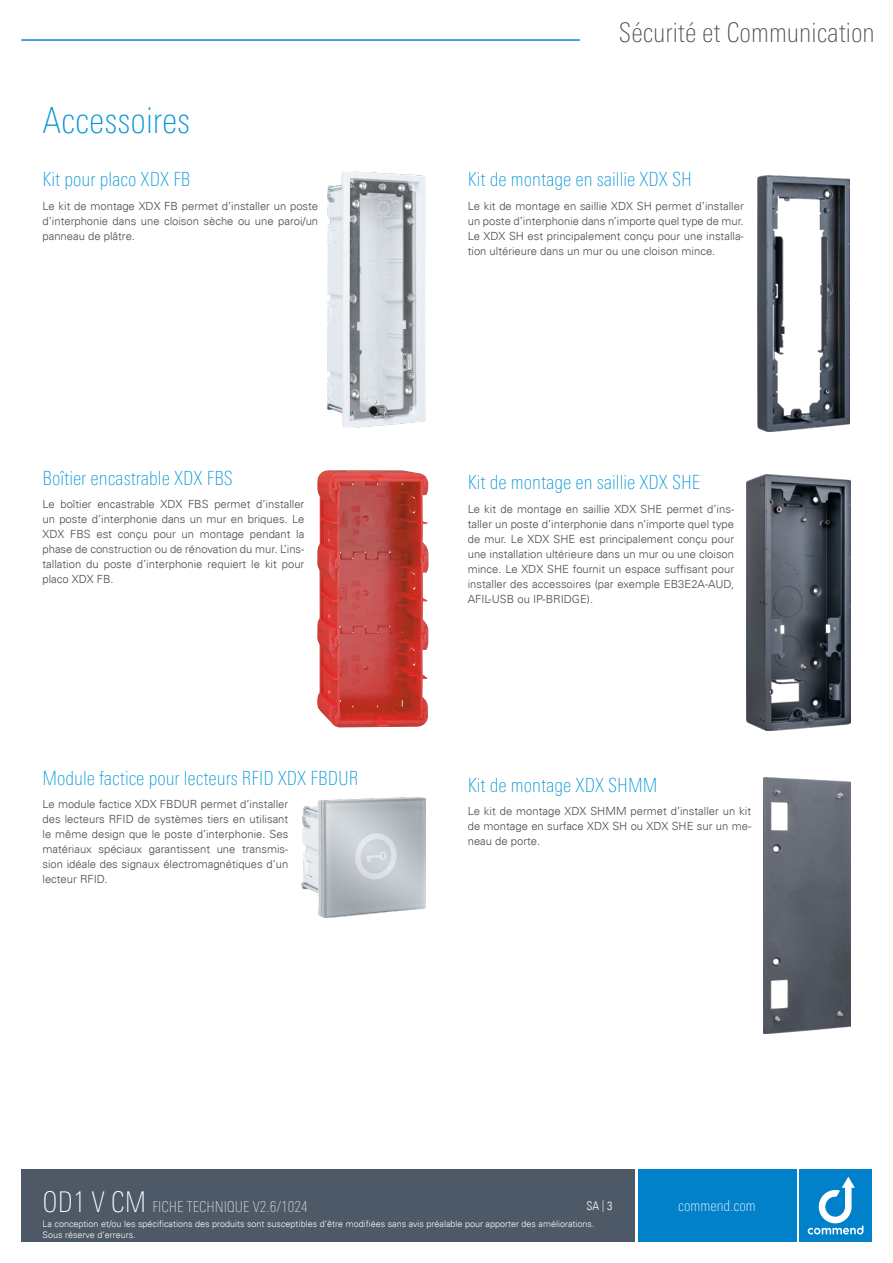
<style>
.page{position:relative;width:893px;height:1263px;background:#fff}
.page>*{position:absolute;margin:0;border:0;box-sizing:border-box;transform-origin:0 0}
.t1{font:100 condensed 36px "Univers Next Pro";color:#0095d6}
.t2{font:100 condensed 27px "Univers Next Pro";color:#4a4a49}
.t3{font:100 condensed 19.5px "Univers Next Pro";color:#0095d6}
.t4{font:100 condensed 15px "Univers Next Pro";color:#e0e4e7}
.t5{font:100 condensed 15px "Univers Next Pro";color:#fff}
.t6{font:12px "Univers Com 47 Light Cond";color:#fff}
.t7{font:300 11.25px/15px "Univers Com 45";color:#4a4a49;text-align:justify}
.t8{font:300 9px/10.8px "Univers Com 45";color:#fff}
.s1{font-size:28.5px;color:#fff}
.s2{color:#e0e4e7}
</style>
<div class="page">
<img style="left:758px;top:176px;width:91px;height:256px">
<img style="left:747px;top:474px;width:104px;height:257px">
<img style="left:764px;top:777px;width:87px;height:257px">
<img style="left:317px;top:470px;width:112px;height:257px">
<img style="left:327px;top:172px;width:99px;height:256px">
<img style="left:301px;top:798px;width:124px;height:119px">
<hr style="left:21px;top:39px;width:559px;height:2px;background:#0086ce">
<div style="left:799px;top:1169px;width:73px;height:73px;background:#0081c9"></div>
<div style="left:638px;top:1169px;width:158px;height:73px;background:#0081c9"></div>
<svg style="left:808px;top:1177px;width:55px;height:57px"></svg>
<div style="left:21px;top:1169px;width:614px;height:73px;background:#4d5966"></div>
<h1 class="t1" style="left:43px;top:100px;width:149px">Accessoires</h1>
<h3 class="t3" style="left:43px;top:168px;width:150px">Kit pour placo XDX FB</h3>
<p class="t7" style="left:43px;top:198px;width:277px">Le kit de montage XDX FB permet d’installer un poste d’interphonie dans une cloison sèche ou une paroi/un panneau de plâtre.</p>
<h3 class="t3" style="left:43px;top:467px;width:192px">Boîtier encastrable XDX FBS</h3>
<p class="t7" style="left:43px;top:497px;width:263px">Le boîtier encastrable XDX FBS permet d’installer un poste d’interphonie dans un mur en briques. Le XDX FBS est conçu pour un montage pendant la phase de construction ou de rénovation du mur. L’ins&shy;tallation du poste d’interphonie requiert le kit pour placo XDX FB.</p>
<h3 class="t3" style="left:43px;top:767px;width:317px">Module factice pour lecteurs RFID XDX FBDUR</h3>
<p class="t7" style="left:43px;top:797px;width:247px">Le module factice XDX FBDUR permet d’installer des lecteurs RFID de systèmes tiers en utilisant le même design que le poste d’interphonie. Ses matériaux spéciaux garantissent une transmis&shy;sion idéale des signaux électromagnétiques d’un lecteur RFID.</p>
<h2 class="t2" style="left:619px;top:17px;width:257px">Sécurité et Communication</h2>
<h3 class="t3" style="left:468px;top:168px;width:226px">Kit de montage en saillie XDX SH</h3>
<p class="t7" style="left:468px;top:198px;width:277px">Le kit de montage en saillie XDX SH permet d’installer un poste d’interphonie dans n’importe quel type de mur.<br>Le XDX SH est principalement conçu pour une installa&shy;tion ultérieure dans un mur ou une cloison mince.</p>
<h3 class="t3" style="left:468px;top:471px;width:234px">Kit de montage en saillie XDX SHE</h3>
<p class="t7" style="left:468px;top:501px;width:268px">Le kit de montage en saillie XDX SHE permet d’ins&shy;taller un poste d’interphonie dans n’importe quel type de mur. Le XDX SHE est principalement conçu pour une installation ultérieure dans un mur ou une cloison mince. Le XDX SHE fournit un espace suffisant pour installer des accessoires (par exemple EB3E2A-AUD, AFIL-USB ou IP-BRIDGE).</p>
<h3 class="t3" style="left:468px;top:774px;width:191px">Kit de montage XDX SHMM</h3>
<p class="t7" style="left:468px;top:804px;width:285px">Le kit de montage XDX SHMM permet d’installer un kit de montage en surface XDX SH ou XDX SHE sur un me&shy;neau de porte.</p>
<h3 class="t4" style="left:43px;top:1198px;width:267px"><span class="s1">OD1 V CM</span> FICHE TECHNIQUE V2.6/1024</h3>
<p class="t6" style="left:586px;top:1198px;width:27px">SA <span class="s2">|</span> 3</p>
<p class="t8" style="left:43px;top:1218px;width:554px">La conception et/ou les spécifications des produits sont susceptibles d’être modifiées sans avis préalable pour apporter des améliorations.<br>Sous réserve d’erreurs.</p>
<h3 class="t5" style="left:678px;top:1197px;width:79px">commend.com</h3>
</div>
